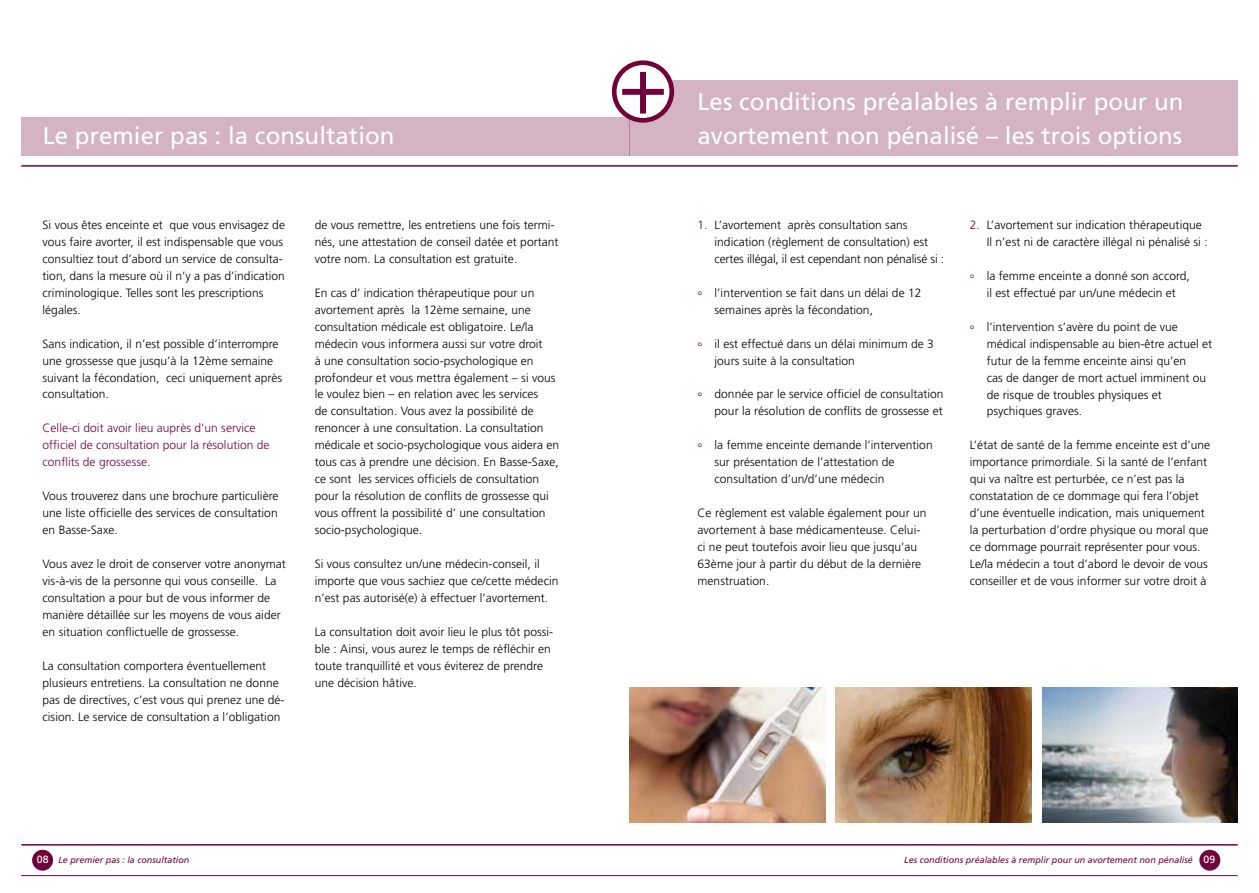
<style>
.page{position:relative;width:1259px;height:893px;background:#fff}
.page>*{position:absolute;margin:0;border:0;box-sizing:border-box;transform-origin:0 0}
.t1{font:24px/33.9px "Frutiger";letter-spacing:.005em;color:#fff}
.t2{font:300 12px/17px "Frutiger";letter-spacing:.005em;color:#000}
.t3{font:300 12px/17px "Frutiger";letter-spacing:.005em;color:#71023c}
.t4{font:10.5px "Frutiger";color:#fff}
.t5{font:italic 9px "Frutiger";color:#71023c}
.s1{color:#71023c}
</style>
<div class="page">
<hr style="left:21px;top:844px;width:1216px;height:2px;background:#71023c">
<div style="left:1200px;top:850px;width:19px;height:20px;background:#71023c;border-radius:50%"></div>
<div style="left:1199px;top:850px;width:21px;height:21px;border:2px solid #71023c;border-radius:50%"></div>
<div style="left:33px;top:850px;width:19px;height:20px;background:#71023c;border-radius:50%"></div>
<div style="left:32px;top:850px;width:21px;height:21px;border:2px solid #71023c;border-radius:50%"></div>
<hr style="left:21px;top:875px;width:1216px;height:1px;background:#71023c">
<div style="left:629px;top:81px;width:608px;height:75px;background:#d4b3c4"></div>
<div style="left:21px;top:118px;width:608px;height:38px;background:#d4b3c4"></div>
<hr style="left:21px;top:165px;width:1216px;height:2px;background:#71023c">
<svg style="left:614px;top:63px;width:58px;height:57px;fill:#fff"></svg>
<div style="left:612px;top:60px;width:62px;height:63px;border:5px solid #71023c;border-radius:50%"></div>
<div style="left:640px;top:72px;width:6px;height:42px;background:#71023c"></div>
<div style="left:622px;top:89px;width:42px;height:6px;background:#71023c"></div>
<img style="left:835px;top:688px;width:196px;height:135px">
<img style="left:1042px;top:688px;width:195px;height:134px">
<img style="left:630px;top:688px;width:195px;height:135px">
<h1 class="t1" style="left:43px;top:119px;width:353px">Le premier pas : la consultation</h1>
<p class="t2" style="left:43px;top:216px;width:244px">Si vous êtes enceinte et que vous envisagez de vous faire avorter, il est indispensable que vous consultiez tout d’abord un service de consulta&shy;tion, dans la mesure où il n’y a pas d’indication criminologique. Telles sont les prescriptions légales.</p>
<p class="t2" style="left:43px;top:335px;width:241px">Sans indication, il n’est possible d’interrompre une grossesse que jusqu’à la 12ème semaine suivant la fécondation, ceci uniquement après consultation.</p>
<p class="t3" style="left:43px;top:420px;width:228px">Celle-ci doit avoir lieu auprès d’un service officiel de consultation pour la résolution de conflits de grossesse.</p>
<p class="t2" style="left:43px;top:488px;width:237px;text-align:justify">Vous trouverez dans une brochure particulière une liste officielle des services de consultation en Basse-Saxe.</p>
<p class="t2" style="left:43px;top:555px;width:245px">Vous avez le droit de conserver votre anonymat vis-à-vis de la personne qui vous conseille. La consultation a pour but de vous informer de manière détaillée sur les moyens de vous aider en situation conflictuelle de grossesse.</p>
<p class="t2" style="left:43px;top:657px;width:243px">La consultation comportera éventuellement plusieurs entretiens. La consultation ne donne pas de directives, c’est vous qui prenez une dé&shy;cision. Le service de consultation a l’obligation</p>
<p class="t2" style="left:315px;top:216px;width:245px">de vous remettre, les entretiens une fois termi&shy;nés, une attestation de conseil datée et portant votre nom. La consultation est gratuite.</p>
<p class="t2" style="left:315px;top:284px;width:246px">En cas d’ indication thérapeutique pour un avortement après la 12ème semaine, une consultation médicale est obligatoire. Le/la médecin vous informera aussi sur votre droit<br>à une consultation socio-psychologique en profondeur et vous mettra également – si vous le voulez bien – en relation avec les services<br>de consultation. Vous avez la possibilité de renoncer à une consultation. La consultation médicale et socio-psychologique vous aidera en tous cas à prendre une décision. En Basse-Saxe, ce sont les services officiels de consultation pour la résolution de conflits de grossesse qui vous offrent la possibilité d’ une consultation socio-psychologique.</p>
<p class="t2" style="left:315px;top:555px;width:245px">Si vous consultez un/une médecin-conseil, il importe que vous sachiez que ce/cette médecin n’est pas autorisé(e) à effectuer l’avortement.</p>
<p class="t2" style="left:315px;top:623px;width:240px">La consultation doit avoir lieu le plus tôt possi&shy;ble : Ainsi, vous aurez le temps de réfléchir en toute tranquillité et vous éviterez de prendre une décision hâtive.</p>
<h1 class="t1" style="left:697px;top:85px;width:487px">Les conditions préalables à remplir pour un avortement non pénalisé – les trois options</h1>
<p class="t2" style="left:714px;top:216px;width:231px;text-indent:-17px"><span class="s1">1.</span> L’avortement après consultation sans indication (règlement de consultation) est certes illégal, il est cependant non pénalisé si :</p>
<p class="t2" style="left:714px;top:284px;width:208px;text-indent:-17px"><span class="s1">°</span> l’intervention se fait dans un délai de 12 semaines après la fécondation,</p>
<p class="t2" style="left:714px;top:335px;width:221px;text-indent:-17px"><span class="s1">°</span> il est effectué dans un délai minimum de 3 jours suite à la consultation</p>
<p class="t2" style="left:697px;top:386px;width:247px;text-align:right"><span class="s1">°</span> donnée par le service officiel de consultation pour la résolution de conflits de grossesse et</p>
<p class="t2" style="left:714px;top:437px;width:220px;text-indent:-17px"><span class="s1">°</span> la femme enceinte demande l’intervention sur présentation de l’attestation de consultation d’un/d’une médecin</p>
<p class="t2" style="left:697px;top:504px;width:230px">Ce règlement est valable également pour un avortement à base médicamenteuse. Celui&shy;ci ne peut toutefois avoir lieu que jusqu’au 63ème jour à partir du début de la dernière menstruation.</p>
<p class="t2" style="left:986px;top:216px;width:222px;text-indent:-17px"><span class="s1">2.</span> L’avortement sur indication thérapeutique<br>Il n’est ni de caractère illégal ni pénalisé si :</p>
<p class="t2" style="left:969px;top:267px;width:222px;text-align:center"><span class="s1">°</span> la femme enceinte a donné son accord, il est effectué par un/une médecin et</p>
<p class="t2" style="left:986px;top:318px;width:227px;text-indent:-17px"><span class="s1">°</span> l’intervention s’avère du point de vue médical indispensable au bien-être actuel et futur de la femme enceinte ainsi qu’en<br>cas de danger de mort actuel imminent ou de risque de troubles physiques et psychiques graves.</p>
<p class="t2" style="left:969px;top:437px;width:242px">L’état de santé de la femme enceinte est d’une importance primordiale. Si la santé de l’enfant qui va naître est perturbée, ce n’est pas la constatation de ce dommage qui fera l’objet d’une éventuelle indication, mais uniquement la perturbation d’ordre physique ou moral que ce dommage pourrait représenter pour vous.<br>Le/la médecin a tout d’abord le devoir de vous conseiller et de vous informer sur votre droit à</p>
<p class="t4" style="left:37px;top:854px;width:13px">08</p>
<p class="t4" style="left:1203px;top:854px;width:13px">09</p>
<p class="t5" style="left:58px;top:855px;width:133px">Le premier pas : la consultation</p>
<p class="t5" style="left:904px;top:855px;width:290px">Les conditions préalables à remplir pour un avortement non pénalisé</p>
</div>
